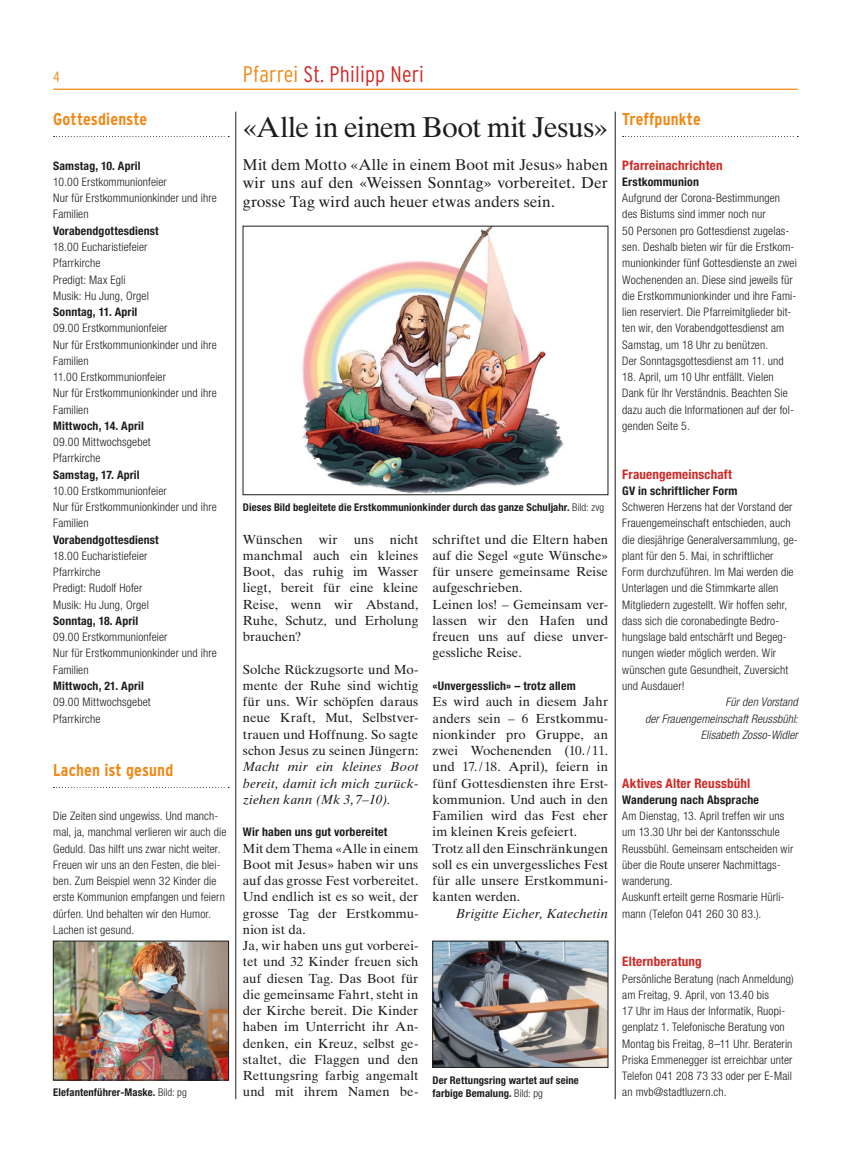
<style>
.page{position:relative;width:851px;height:1170px;background:#fff}
.page>*{position:absolute;margin:0;border:0;box-sizing:border-box;transform-origin:0 0}
.t1{font:28.75px "Times Ten LT Std";letter-spacing:-.025em;color:#1d1d1b}
.t2{font:300 condensed 22.5px "Interstate";letter-spacing:.01em;color:#cf2926}
.t3{font:700 condensed 17.12px "Interstate";letter-spacing:.005em;color:#f18816}
.t4{font:15.62px/18.8px "Times Ten LT Std";letter-spacing:-.005em;color:#1d1d1b;text-align:justify}
.t5{font:300 condensed 15px "Interstate";color:#f18816}
.t6{font:13.12px/16.2px "Times Ten LT Std";color:#1d1d1b}
.t7{font:italic 13.12px/16.2px "Times Ten LT Std";letter-spacing:.015em;color:#1d1d1b;text-align:justify}
.t8{font:700 condensed 13.12px "Helvetica Neue LT Std";letter-spacing:.015em;color:#cf2926}
.t9{font:700 condensed 11.88px "Helvetica Neue LT Std";letter-spacing:.015em;color:#1d1d1b}
.t10{font:300 condensed 11.75px/16.2px "Helvetica Neue LT Std";letter-spacing:.01em;color:#1d1d1b}
.t11{font:700 condensed 11.75px "Helvetica Neue LT Std";letter-spacing:.015em;color:#1d1d1b}
.t12{font:italic 300 condensed 11.75px/16.2px "Helvetica Neue LT Std";letter-spacing:.01em;color:#1d1d1b;text-align:right}
.t13{font:700 condensed 10.62px/12.8px "Helvetica Neue LT Std";letter-spacing:.01em;color:#1d1d1b}
.s1{color:#f18816}
.s2{font-weight:300}
</style>
<div class="page">
<hr style="left:53px;top:89px;width:744px;height:1px;background:#f18816">
<svg style="left:54px;top:136px;width:175px;height:1px"></svg>
<svg style="left:54px;top:787px;width:175px;height:1px"></svg>
<hr style="left:235px;top:112px;width:1px;height:986px;background:#1d1d1b">
<hr style="left:615px;top:112px;width:1px;height:986px;background:#1d1d1b">
<svg style="left:622px;top:136px;width:176px;height:1px"></svg>
<img style="left:302px;top:228px;width:262px;height:265px">
<img style="left:434px;top:942px;width:172px;height:123px">
<div style="left:432px;top:940px;width:176px;height:127px;border:1px solid #1d1d1b"></div>
<img style="left:55px;top:942px;width:172px;height:136px">
<div style="left:53px;top:940px;width:176px;height:140px;border:1px solid #1d1d1b"></div>
<p class="t5" style="left:53px;top:71px;width:8px">4</p>
<h2 class="t2" style="left:243px;top:66px;width:183px"><span class="s1">Pfarrei</span> St. Philipp Neri</h2>
<h3 class="t3" style="left:53px;top:113px;width:96px">Gottesdienste</h3>
<p class="t11" style="left:53px;top:161px;width:89px">Samstag, 10. April</p>
<p class="t10" style="left:53px;top:175px;width:165px">10.00 Erstkommunionfeier<br>Nur für Erstkommunionkinder und ihre<br>Familien</p>
<p class="t11" style="left:53px;top:226px;width:107px">Vorabendgottesdienst</p>
<p class="t10" style="left:53px;top:240px;width:97px">18.00 Eucharistiefeier<br>Pfarrkirche<br>Predigt: Max Egli<br>Musik: Hu Jung, Orgel</p>
<p class="t11" style="left:53px;top:307px;width:86px">Sonntag, 11. April</p>
<p class="t10" style="left:53px;top:321px;width:165px">09.00 Erstkommunionfeier<br>Nur für Erstkommunionkinder und ihre<br>Familien<br>11.00 Erstkommunionfeier<br>Nur für Erstkommunionkinder und ihre<br>Familien</p>
<p class="t11" style="left:53px;top:421px;width:92px">Mittwoch, 14. April</p>
<p class="t10" style="left:53px;top:435px;width:99px">09.00 Mittwochsgebet<br>Pfarrkirche</p>
<p class="t11" style="left:53px;top:470px;width:88px">Samstag, 17. April</p>
<p class="t10" style="left:53px;top:483px;width:165px">10.00 Erstkommunionfeier<br>Nur für Erstkommunionkinder und ihre<br>Familien</p>
<p class="t11" style="left:53px;top:535px;width:107px">Vorabendgottesdienst</p>
<p class="t10" style="left:53px;top:548px;width:97px">18.00 Eucharistiefeier<br>Pfarrkirche<br>Predigt: Rudolf Hofer<br>Musik: Hu Jung, Orgel</p>
<p class="t11" style="left:53px;top:616px;width:87px">Sonntag, 18. April</p>
<p class="t10" style="left:53px;top:630px;width:165px">09.00 Erstkommunionfeier<br>Nur für Erstkommunionkinder und ihre<br>Familien</p>
<p class="t11" style="left:53px;top:681px;width:92px">Mittwoch, 21. April</p>
<p class="t10" style="left:53px;top:695px;width:99px">09.00 Mittwochsgebet<br>Pfarrkirche</p>
<h1 class="t1" style="left:243px;top:116px;width:366px">«Alle in einem Boot mit Jesus»</h1>
<h3 class="t4" style="left:243px;top:156px;width:367px">Mit dem Motto «Alle in einem Boot mit Jesus» haben wir uns auf den «Weissen Sonntag» vorbereitet. Der grosse Tag wird auch heuer etwas anders sein.</h3>
<p class="t13" style="left:243px;top:502px;width:362px">Dieses Bild begleitete die Erstkommunionkinder durch das ganze Schuljahr. <span class="s2">Bild: zvg</span></p>
<p class="t6" style="left:432px;top:532px;width:177px">schriftet und die Eltern haben auf die Segel «gute Wünsche» für unsere gemeinsame Reise aufgeschrieben.<br>Leinen los! – Gemeinsam ver&shy;lassen wir den Hafen und freuen uns auf diese unver&shy;gessliche Reise.</p>
<p class="t9" style="left:432px;top:681px;width:145px">«Unvergesslich» – trotz allem</p>
<p class="t6" style="left:432px;top:695px;width:177px">Es wird auch in diesem Jahr anders sein – 6 Erstkommu&shy;nionkinder pro Gruppe, an zwei Wochenenden (10. / 11. und 17. / 18. April), feiern in fünf Gottesdiensten ihre Erst&shy;kommunion. Und auch in den<br>Familien wird das Fest eher im kleinen Kreis gefeiert.<br>Trotz all den Einschränkungen soll es ein unvergessliches Fest für alle unsere Erstkommuni&shy;kanten werden.</p>
<p class="t7" style="left:455px;top:906px;width:154px">Brigitte Eicher, Katechetin</p>
<p class="t6" style="left:243px;top:532px;width:177px;text-align:justify">Wünschen wir uns nicht manchmal auch ein kleines Boot, das ruhig im Wasser liegt, bereit für eine kleine Reise, wenn wir Abstand, Ruhe, Schutz, und Erholung brauchen?</p>
<p class="t6" style="left:243px;top:662px;width:177px;text-align:justify">Solche Rückzugsorte und Mo&shy;mente der Ruhe sind wichtig für uns. Wir schöpfen daraus neue Kraft, Mut, Selbstver&shy;trauen und Hoffnung. So sagte schon Jesus zu seinen Jüngern:</p>
<p class="t7" style="left:243px;top:759px;width:177px">Macht mir ein kleines Boot bereit, damit ich mich zurück&shy;ziehen kann (Mk 3, 7–10).</p>
<p class="t9" style="left:243px;top:827px;width:146px">Wir haben uns gut vorbereitet</p>
<p class="t6" style="left:243px;top:841px;width:177px">Mit dem Thema «Alle in einem<br>Boot mit Jesus» haben wir uns auf das grosse Fest vorbereitet.<br>Und endlich ist es so weit, der grosse Tag der Erstkommu&shy;nion ist da.<br>Ja, wir haben uns gut vorberei&shy;tet und 32 Kinder freuen sich auf diesen Tag. Das Boot für die gemeinsame Fahrt, steht in der Kirche bereit. Die Kinder haben im Unterricht ihr An&shy;denken, ein Kreuz, selbst ge&shy;staltet, die Flaggen und den<br>Rettungsring farbig angemalt und mit ihrem Namen be-</p>
<h3 class="t3" style="left:53px;top:764px;width:122px">Lachen ist gesund</h3>
<p class="t10" style="left:53px;top:808px;width:175px">Die Zeiten sind ungewiss. Und manch&shy;mal, ja, manchmal verlieren wir auch die Geduld. Das hilft uns zwar nicht weiter.<br>Freuen wir uns an den Festen, die blei&shy;ben. Zum Beispiel wenn 32 Kinder die erste Kommunion empfangen und feiern dürfen. Und behalten wir den Humor.<br>Lachen ist gesund.</p>
<p class="t13" style="left:432px;top:1074px;width:148px">Der Rettungsring wartet auf seine farbige Bemalung. <span class="s2">Bild: pg</span></p>
<p class="t13" style="left:53px;top:1087px;width:135px">Elefantenführer-Maske. <span class="s2">Bild: pg</span></p>
<h3 class="t3" style="left:622px;top:113px;width:80px">Treffpunkte</h3>
<p class="t8" style="left:622px;top:160px;width:102px">Pfarreinachrichten</p>
<p class="t9" style="left:622px;top:177px;width:78px">Erstkommunion</p>
<p class="t10" style="left:622px;top:191px;width:176px">Aufgrund der Corona-Bestimmungen des Bistums sind immer noch nur<br>50 Personen pro Gottesdienst zugelas&shy;sen. Deshalb bieten wir für die Erstkom&shy;munionkinder fünf Gottesdienste an zwei Wochenenden an. Diese sind jeweils für die Erstkommunionkinder und ihre Fami&shy;lien reserviert. Die Pfarreimitglieder bit&shy;ten wir, den Vorabendgottesdienst am Samstag, um 18 Uhr zu benützen.<br>Der Sonntagsgottesdienst am 11. und</p>
<p class="t10" style="left:622px;top:370px;width:173px">18. April, um 10 Uhr entfällt. Vielen<br>Dank für Ihr Verständnis. Beachten Sie dazu auch die Informationen auf der fol&shy;genden Seite 5.</p>
<p class="t8" style="left:622px;top:469px;width:111px">Frauengemeinschaft</p>
<p class="t9" style="left:622px;top:486px;width:117px">GV in schriftlicher Form</p>
<p class="t10" style="left:622px;top:500px;width:177px">Schweren Herzens hat der Vorstand der Frauengemeinschaft entschieden, auch die diesjährige Generalversammlung, ge&shy;plant für den 5. Mai, in schriftlicher Form durchzuführen. Im Mai werden die Unterlagen und die Stimmkarte allen Mitgliedern zugestellt. Wir hoffen sehr, dass sich die coronabedingte Bedro&shy;hungslage bald entschärft und Begeg&shy;nungen wieder möglich werden. Wir wünschen gute Gesundheit, Zuversicht und Ausdauer!</p>
<p class="t12" style="left:645px;top:695px;width:154px">Für den Vorstand<br>der Frauengemeinschaft Reussbühl:<br>Elisabeth Zosso-Widler</p>
<p class="t8" style="left:622px;top:778px;width:130px">Aktives Alter Reussbühl</p>
<p class="t9" style="left:622px;top:795px;width:138px">Wanderung nach Absprache</p>
<p class="t10" style="left:622px;top:808px;width:172px">Am Dienstag, 13. April treffen wir uns um 13.30 Uhr bei der Kantonsschule<br>Reussbühl. Gemeinsam entscheiden wir über die Route unserer Nachmittags&shy;wanderung.<br>Auskunft erteilt gerne Rosmarie Hürli&shy;mann (Telefon 041 260 30 83.).</p>
<p class="t8" style="left:622px;top:956px;width:81px">Elternberatung</p>
<p class="t10" style="left:622px;top:971px;width:173px">Persönliche Beratung (nach Anmeldung) am Freitag, 9. April, von 13.40 bis<br>17 Uhr im Haus der Informatik, Ruopi&shy;genplatz 1. Telefonische Beratung von Montag bis Freitag, 8–11 Uhr. Beraterin Priska Emmenegger ist erreichbar unter Telefon 041 208 73 33 oder per E-Mail an mvb@stadtluzern.ch.</p>
</div>
